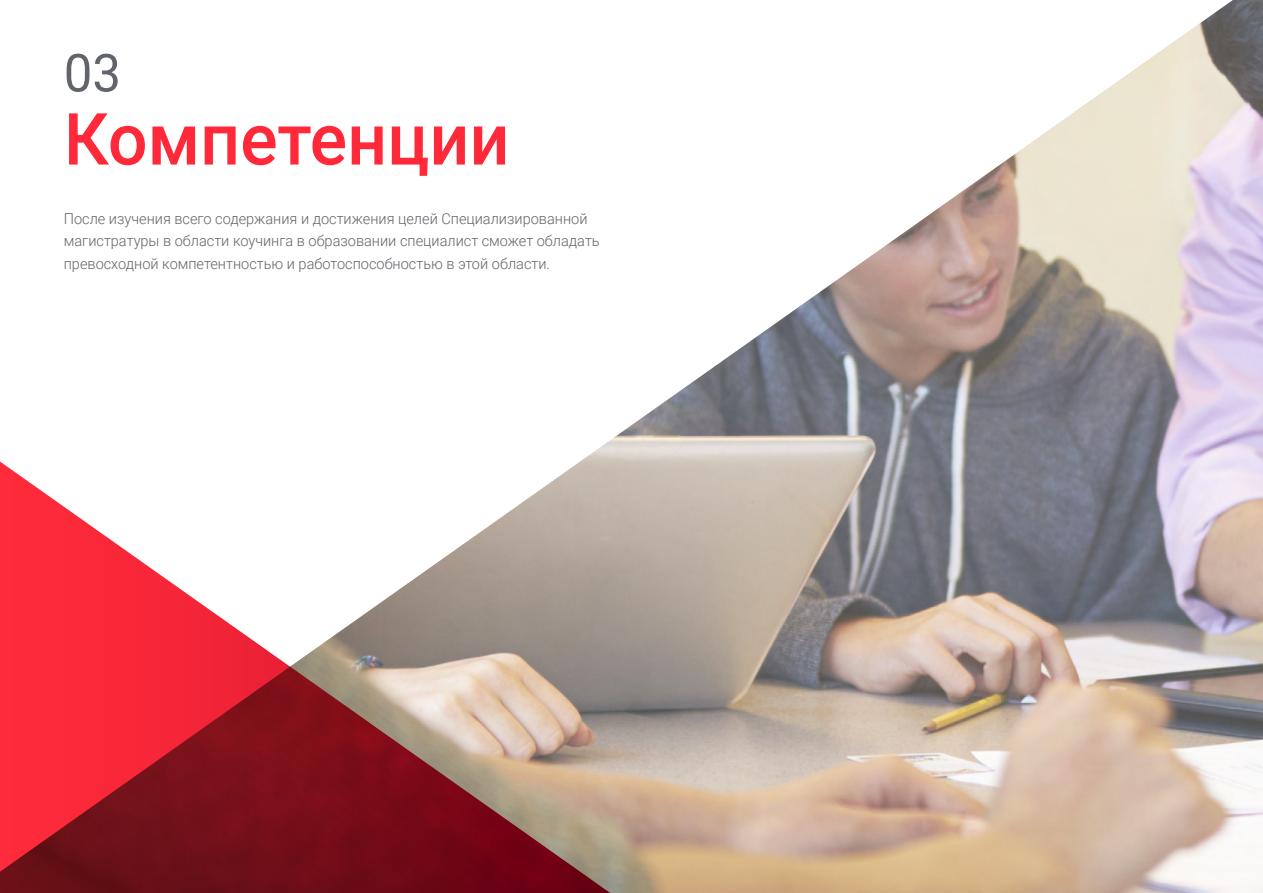
<style>
.page{position:relative;width:1263px;height:893px;background:#fff}
.page>*{position:absolute;margin:0;border:0;box-sizing:border-box;transform-origin:0 0}
.t1{font:500 72px "Roboto";color:#ff293a}
.t2{font:52.5px "Roboto";color:#61646a}
.t3{font:300 15px/22.5px "Roboto";color:#61646a}
</style>
<div class="page">
<img style="left:602px;top:0;width:661px;height:893px">
<svg style="left:0;top:446px;width:640px;height:447px"></svg>
<h2 class="t2" style="left:64px;top:36px;width:59px">03</h2>
<h1 class="t1" style="left:64px;top:89px;width:447px">Компетенции</h1>
<p class="t3" style="left:64px;top:207px;width:537px">После изучения всего содержания и достижения целей Специализированной магистратуры в области коучинга в образовании специалист сможет обладать превосходной компетентностью и работоспособностью в этой области.</p>
</div>
